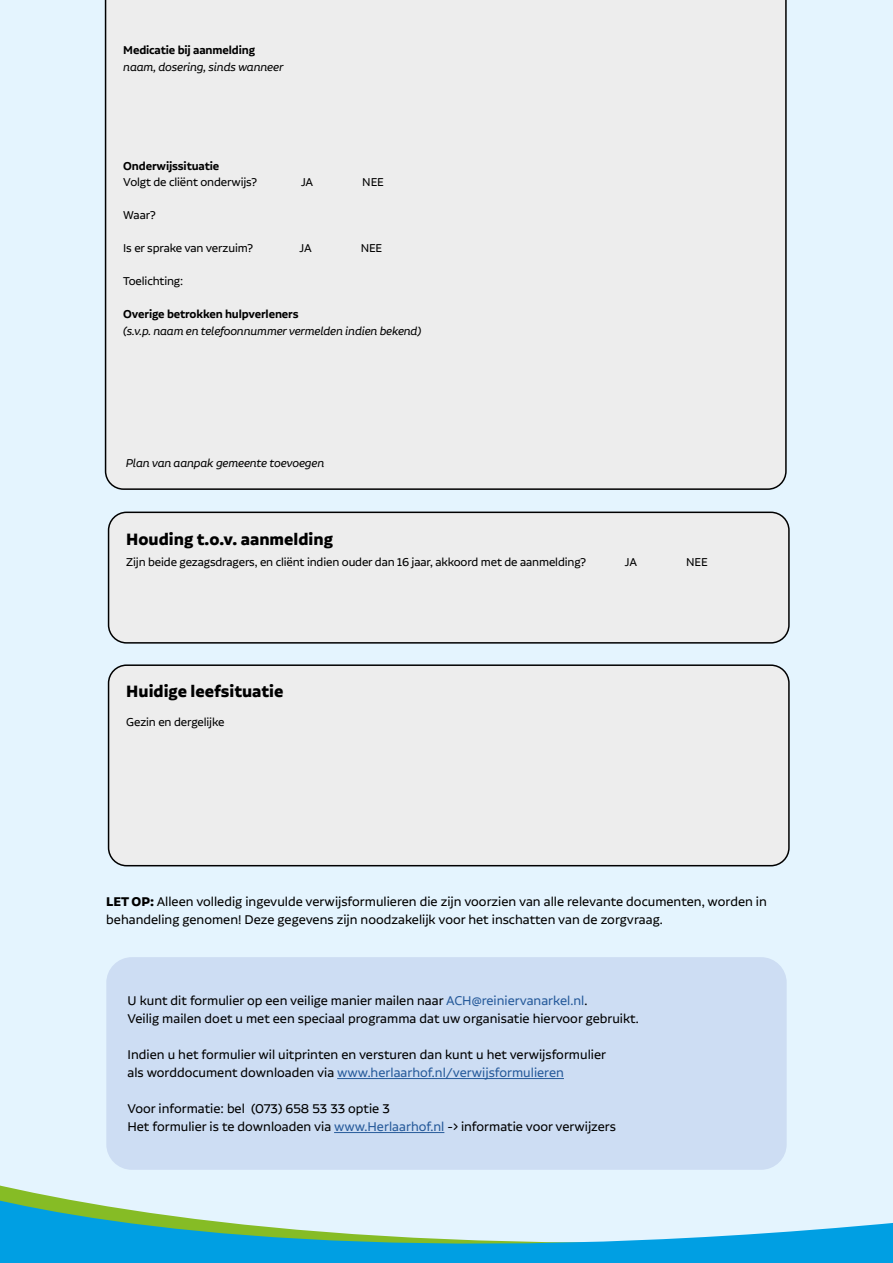
<style>
.page{position:relative;width:893px;height:1263px;background:#fff}
.page>*{position:absolute;margin:0;border:0;box-sizing:border-box;transform-origin:0 0}
.t1{font:700 19.5px "Alvar Pro";color:#000}
.t2{font:15px/18px "Alvar Pro";color:#000}
.t3{font:13.5px "Alvar Pro";letter-spacing:-.01em;color:#000}
.t4{font:italic 13.5px "Alvar Pro";letter-spacing:-.01em;color:#000}
.t5{font:600 13.5px "Alvar Pro";letter-spacing:-.01em;color:#000}
.s1{font-weight:700}
.s2{color:#275b9b}
</style>
<div class="page">
<div style="left:1px;top:0;width:892px;height:1263px;background:#e4f4fe"></div>
<svg style="left:0;top:1182px;width:60px;height:16px"></svg>
<svg style="left:0;top:1198px;width:893px;height:65px"></svg>
<div style="left:109px;top:512px;width:680px;height:131px;background:#ededed;border-radius:18px"></div>
<div style="left:108px;top:512px;width:682px;height:132px;border:2px solid #000;border-radius:18px"></div>
<div style="left:109px;top:665px;width:680px;height:201px;background:#ededed;border-radius:18px"></div>
<div style="left:108px;top:664px;width:682px;height:202px;border:2px solid #000;border-radius:18px"></div>
<div style="left:106px;top:957px;width:681px;height:213px;background:#cdddf3;border-radius:26px"></div>
<hr style="left:337px;top:1078px;width:227px;height:1px;background:#275b9b">
<hr style="left:334px;top:1132px;width:110px;height:1px;background:#275b9b">
<div style="left:105px;top:0;width:682px;height:490px;background:#ededed"></div>
<p class="t5" style="left:123px;top:43px;width:133px">Medicatie bij aanmelding</p>
<p class="t4" style="left:123px;top:60px;width:162px">naam, dosering, sinds wanneer</p>
<p class="t5" style="left:123px;top:158px;width:98px">Onderwijssituatie</p>
<p class="t3" style="left:123px;top:175px;width:135px">Volgt de cliënt onderwijs?</p>
<p class="t3" style="left:301px;top:175px;width:14px">JA</p>
<p class="t3" style="left:362px;top:175px;width:23px">NEE</p>
<p class="t3" style="left:123px;top:208px;width:34px">Waar?</p>
<p class="t3" style="left:123px;top:241px;width:131px">Is er sprake van verzuim?</p>
<p class="t3" style="left:299px;top:241px;width:14px">JA</p>
<p class="t3" style="left:361px;top:241px;width:23px">NEE</p>
<p class="t3" style="left:123px;top:274px;width:61px">Toelichting:</p>
<p class="t5" style="left:123px;top:307px;width:177px">Overige betrokken hulpverleners</p>
<p class="t4" style="left:123px;top:323px;width:299px">(s.v.p. naam en telefoonnummer vermelden indien bekend)</p>
<p class="t4" style="left:126px;top:455px;width:200px">Plan van aanpak gemeente toevoegen</p>
<h1 class="t1" style="left:126px;top:528px;width:208px">Houding t.o.v. aanmelding</h1>
<p class="t3" style="left:126px;top:554px;width:461px">Zijn beide gezagsdragers, en cliënt indien ouder dan 16 jaar, akkoord met de aanmelding?</p>
<p class="t3" style="left:625px;top:554px;width:14px">JA</p>
<p class="t3" style="left:686px;top:554px;width:23px">NEE</p>
<h1 class="t1" style="left:126px;top:680px;width:159px">Huidige leefsituatie</h1>
<p class="t3" style="left:126px;top:715px;width:100px">Gezin en dergelijke</p>
<p class="t2" style="left:106px;top:893px;width:662px"><span class="s1">LET OP:</span> Alleen volledig ingevulde verwijsformulieren die zijn voorzien van alle relevante documenten, worden in behandeling genomen! Deze gegevens zijn noodzakelijk voor het inschatten van de zorgvraag.</p>
<p class="t2" style="left:128px;top:992px;width:513px">U kunt dit formulier op een veilige manier mailen naar <span class="s2">ACH@reiniervanarkel.nl</span>.<br>Veilig mailen doet u met een speciaal programma dat uw organisatie hiervoor gebruikt.</p>
<p class="t2" style="left:128px;top:1046px;width:480px">Indien u het formulier wil uitprinten en versturen dan kunt u het verwijsformulier als worddocument downloaden via <span class="s2">www.herlaarhof.nl/verwijsformulieren</span></p>
<p class="t2" style="left:128px;top:1100px;width:490px">Voor informatie: bel (073) 658 53 33 optie 3<br>Het formulier is te downloaden via <span class="s2">www.Herlaarhof.nl</span> -&gt; informatie voor verwijzers</p>
</div>
